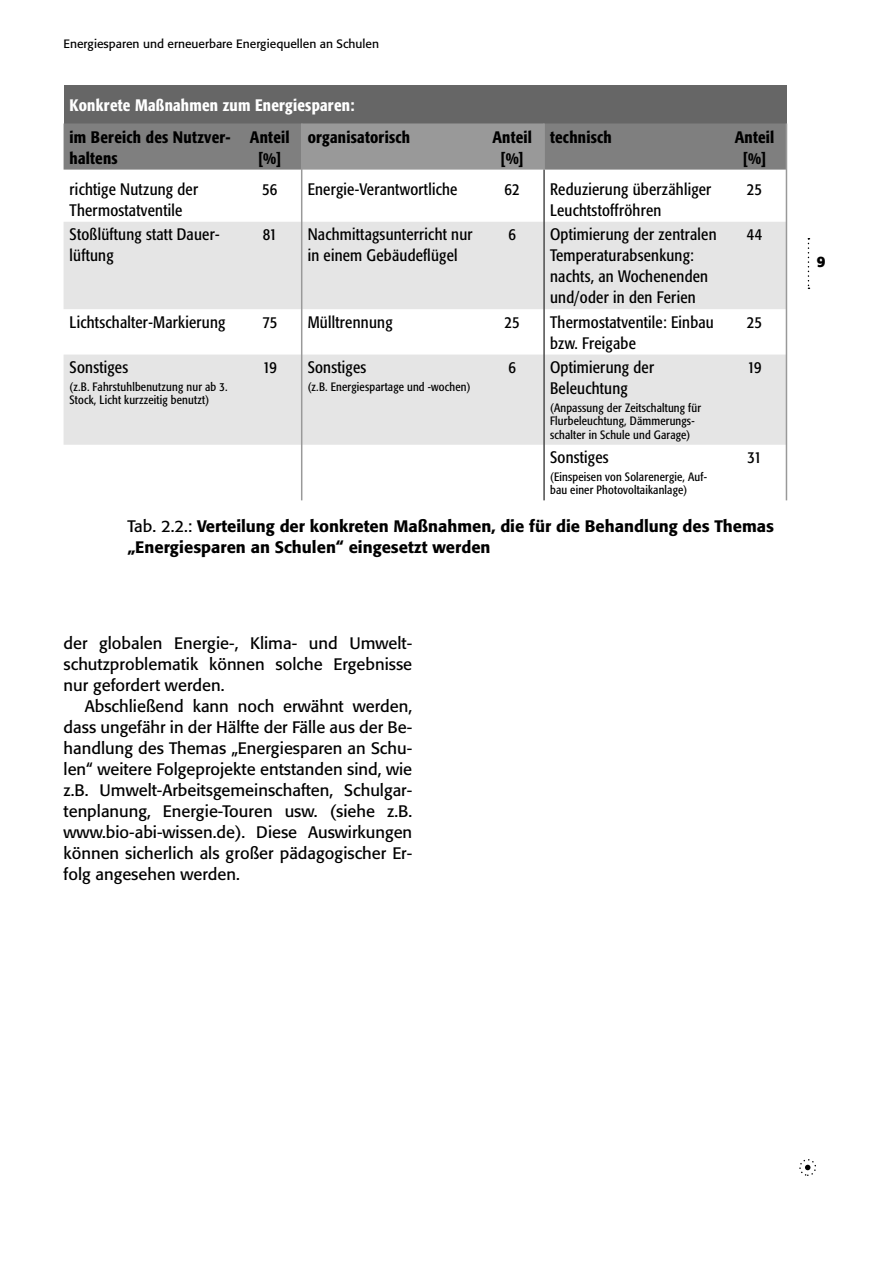
<style>
.page{position:relative;width:893px;height:1263px;background:#fff}
.page>*{position:absolute;margin:0;border:0;box-sizing:border-box;transform-origin:0 0}
.t1{font:16.5px/21px "Formata";color:#000;text-align:justify}
.t2{font:condensed 16.5px/21px "Formata";letter-spacing:.015em;color:#000}
.t3{font:500 16.5px/21px "Formata";color:#000}
.t4{font:500 condensed 16.5px/21px "Formata";letter-spacing:.015em;color:#000;text-align:center}
.t5{font:500 condensed 16.5px "Formata";letter-spacing:.015em;color:#fff}
.t6{font:700 15px "Formata";color:#000}
.t7{font:condensed 12px/13.5px "Formata";letter-spacing:.015em;color:#000}
.t8{font:12px "Formata";color:#000}
.s1{font-weight:400}
</style>
<div class="page">
<svg style="left:808px;top:238px;width:1px;height:51px"></svg>
<div style="left:64px;top:85px;width:722px;height:38px;background:#666"></div>
<svg style="left:64px;top:123px;width:722px;height:47px;background:#888"></svg>
<svg style="left:64px;top:222px;width:722px;height:223px;fill:#e5e5e5"></svg>
<hr style="left:301px;top:123px;width:1px;height:377px;background:#999">
<hr style="left:786px;top:123px;width:1px;height:377px;background:#999">
<hr style="left:543px;top:170px;width:2px;height:330px;background:#4d4d4d">
<hr style="left:543px;top:123px;width:2px;height:47px;background:#999">
<div style="left:799px;top:1158px;width:17px;height:17px;border:2px dashed #000;border-radius:50%"></div>
<svg style="left:805px;top:1164px;width:5px;height:6px"></svg>
<p class="t8" style="left:64px;top:38px;width:317px">Energiesparen und erneuerbare Energiequellen an Schulen</p>
<p class="t5" style="left:70px;top:98px;width:286px">Konkrete Maßnahmen zum Energiesparen:</p>
<p class="t4" style="left:70px;top:127px;width:163px;text-align:left">im Bereich des Nutzver&shy;haltens</p>
<p class="t4" style="left:250px;top:127px;width:41px">Anteil [%]</p>
<p class="t4" style="left:308px;top:127px;width:104px">organisatorisch</p>
<p class="t4" style="left:492px;top:127px;width:41px">Anteil [%]</p>
<p class="t4" style="left:550px;top:127px;width:63px">technisch</p>
<p class="t4" style="left:735px;top:127px;width:41px">Anteil [%]</p>
<p class="t2" style="left:70px;top:180px;width:130px">richtige Nutzung der<br>Thermostatventile</p>
<p class="t2" style="left:262px;top:180px;width:17px">56</p>
<p class="t2" style="left:308px;top:180px;width:151px">Energie-Verantwortliche</p>
<p class="t2" style="left:504px;top:180px;width:17px">62</p>
<p class="t2" style="left:550px;top:180px;width:163px">Reduzierung überzähliger<br>Leuchtstoffröhren</p>
<p class="t2" style="left:747px;top:180px;width:17px">25</p>
<p class="t2" style="left:70px;top:225px;width:151px">Stoßlüftung statt Dauer&shy;lüftung</p>
<p class="t2" style="left:263px;top:225px;width:16px">81</p>
<p class="t2" style="left:308px;top:225px;width:167px">Nachmittagsunterricht nur in einem Gebäudeflügel</p>
<p class="t2" style="left:508px;top:225px;width:9px">6</p>
<p class="t2" style="left:550px;top:225px;width:168px">Optimierung der zentralen<br>Temperaturabsenkung: nachts, an Wochenenden und/oder in den Ferien</p>
<p class="t2" style="left:747px;top:225px;width:17px">44</p>
<p class="t2" style="left:70px;top:312px;width:157px">Lichtschalter-Markierung</p>
<p class="t2" style="left:262px;top:312px;width:16px">75</p>
<p class="t2" style="left:308px;top:312px;width:86px">Mülltrennung</p>
<p class="t2" style="left:505px;top:312px;width:17px">25</p>
<p class="t2" style="left:550px;top:312px;width:165px">Thermostatventile: Einbau bzw. Freigabe</p>
<p class="t2" style="left:747px;top:312px;width:17px">25</p>
<p class="t2" style="left:70px;top:358px;width:60px">Sonstiges</p>
<p class="t7" style="left:70px;top:380px;width:160px">(z.B. Fahrstuhlbenutzung nur ab 3.<br>Stock, Licht kurzzeitig benutzt)</p>
<p class="t2" style="left:508px;top:358px;width:9px">6</p>
<p class="t2" style="left:550px;top:358px;width:106px">Optimierung der<br>Beleuchtung</p>
<p class="t7" style="left:550px;top:401px;width:153px">(Anpassung der Zeitschaltung für<br>Flurbeleuchtung, Dämmerungs&shy;schalter in Schule und Garage)</p>
<p class="t2" style="left:263px;top:358px;width:16px">19</p>
<p class="t2" style="left:308px;top:358px;width:60px">Sonstiges</p>
<p class="t7" style="left:308px;top:380px;width:164px">(z.B. Energiespartage und -wochen)</p>
<p class="t2" style="left:747px;top:358px;width:16px">19</p>
<p class="t2" style="left:550px;top:448px;width:60px">Sonstiges</p>
<p class="t7" style="left:550px;top:471px;width:158px">(Einspeisen von Solarenergie, Auf&shy;bau einer Photovoltaikanlage)</p>
<p class="t2" style="left:748px;top:448px;width:16px">31</p>
<p class="t3" style="left:127px;top:517px;width:648px"><span class="s1">Tab. 2.2.:</span> Verteilung der konkreten Maßnahmen, die für die Behandlung des Themas „Energiesparen an Schulen“ eingesetzt werden</p>
<p class="t1" style="left:64px;top:633px;width:350px">der globalen Energie-, Klima- und Umwelt&shy;schutzproblematik können solche Ergebnisse nur gefordert werden.</p>
<p class="t1" style="left:64px;top:696px;width:350px;text-indent:21px">Abschließend kann noch erwähnt werden, dass ungefähr in der Hälfte der Fälle aus der Be&shy;handlung des Themas „Energiesparen an Schu&shy;len“ weitere Folgeprojekte entstanden sind, wie z.B. Umwelt-Arbeitsgemeinschaften, Schulgar&shy;tenplanung, Energie-Touren usw. (siehe z.B. www.bio-abi-wissen.de). Diese Auswirkungen können sicherlich als großer pädagogischer Er&shy;folg angesehen werden.</p>
<p class="t6" style="left:817px;top:255px;width:10px">9</p>
</div>
